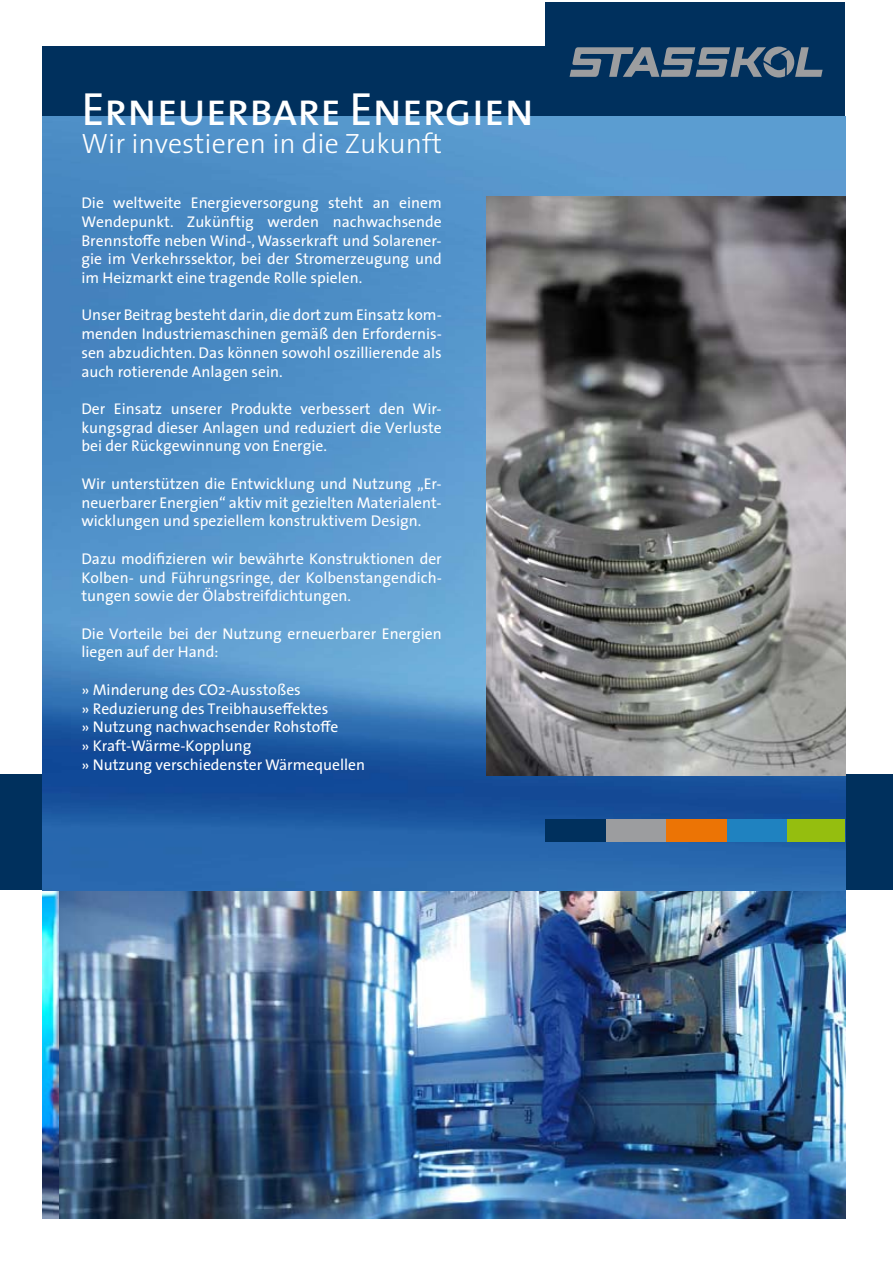
<style>
.page{position:relative;width:893px;height:1263px;background:#fff}
.page>*{position:absolute;margin:0;border:0;box-sizing:border-box;transform-origin:0 0}
.t1{font:46.8px "The Sans Regular Caps";letter-spacing:-.02em;color:#fff}
.t2{font:300 28.05px "The Sans";color:#fff}
.t3{font:15.6px/18.8px "The Sans";color:#fff;text-align:justify}
</style>
<div class="page">
<div style="left:0;top:774px;width:893px;height:115px;background:#00305d"></div>
<img style="left:43px;top:890px;width:802px;height:328px">
<div style="left:43px;top:46px;width:802px;height:774px;background:#00305d"></div>
<img style="left:43px;top:116px;width:802px;height:774px">
<div style="left:786px;top:820px;width:59px;height:22px;background:#95be0f"></div>
<div style="left:726px;top:820px;width:60px;height:22px;background:#1f82c0"></div>
<div style="left:666px;top:820px;width:60px;height:22px;background:#ec7405"></div>
<div style="left:606px;top:820px;width:60px;height:22px;background:#9c9d9f"></div>
<div style="left:546px;top:820px;width:60px;height:22px;background:#00305d"></div>
<div style="left:546px;top:2px;width:299px;height:110px;background:#00305d"></div>
<svg style="left:570px;top:47px;width:253px;height:31px"></svg>
<img style="left:486px;top:196px;width:359px;height:579px">
<p class="t1" style="left:81px;top:84px;width:455px">Erneuerbare Energien</p>
<p class="t2" style="left:81px;top:121px;width:362px">Wir investieren in die Zukunft</p>
<p class="t3" style="left:81px;top:193px;width:362px">Die weltweite Energieversorgung steht an einem Wendepunkt. Zukünftig werden nachwachsende Brennstoffe neben Wind-, Wasserkraft und Solarener&shy;gie im Verkehrssektor, bei der Stromerzeugung und im Heizmarkt eine tragende Rolle spielen.</p>
<p class="t3" style="left:81px;top:305px;width:362px">Unser Beitrag besteht darin, die dort zum Einsatz kom&shy;menden Industriemaschinen gemäß den Erfordernis&shy;sen abzudichten. Das können sowohl oszillierende als auch rotierende Anlagen sein.</p>
<p class="t3" style="left:81px;top:399px;width:362px">Der Einsatz unserer Produkte verbessert den Wir&shy;kungsgrad dieser Anlagen und reduziert die Verluste bei der Rückgewinnung von Energie.</p>
<p class="t3" style="left:81px;top:474px;width:362px">Wir unterstützen die Entwicklung und Nutzung „Er&shy;neuerbarer Energien“ aktiv mit gezielten Materialent&shy;wicklungen und speziellem konstruktivem Design.</p>
<p class="t3" style="left:81px;top:549px;width:362px">Dazu modifizieren wir bewährte Konstruktionen der Kolben- und Führungsringe, der Kolbenstangendich&shy;tungen sowie der Ölabstreifdichtungen.</p>
<p class="t3" style="left:81px;top:623px;width:362px">Die Vorteile bei der Nutzung erneuerbarer Energien liegen auf der Hand:</p>
<p class="t3" style="left:81px;top:680px;width:285px;text-align:left">» Minderung des CO2-Ausstoßes<br>» Reduzierung des Treibhauseffektes<br>» Nutzung nachwachsender Rohstoffe<br>» Kraft-Wärme-Kopplung<br>» Nutzung verschiedenster Wärmequellen</p>
</div>
